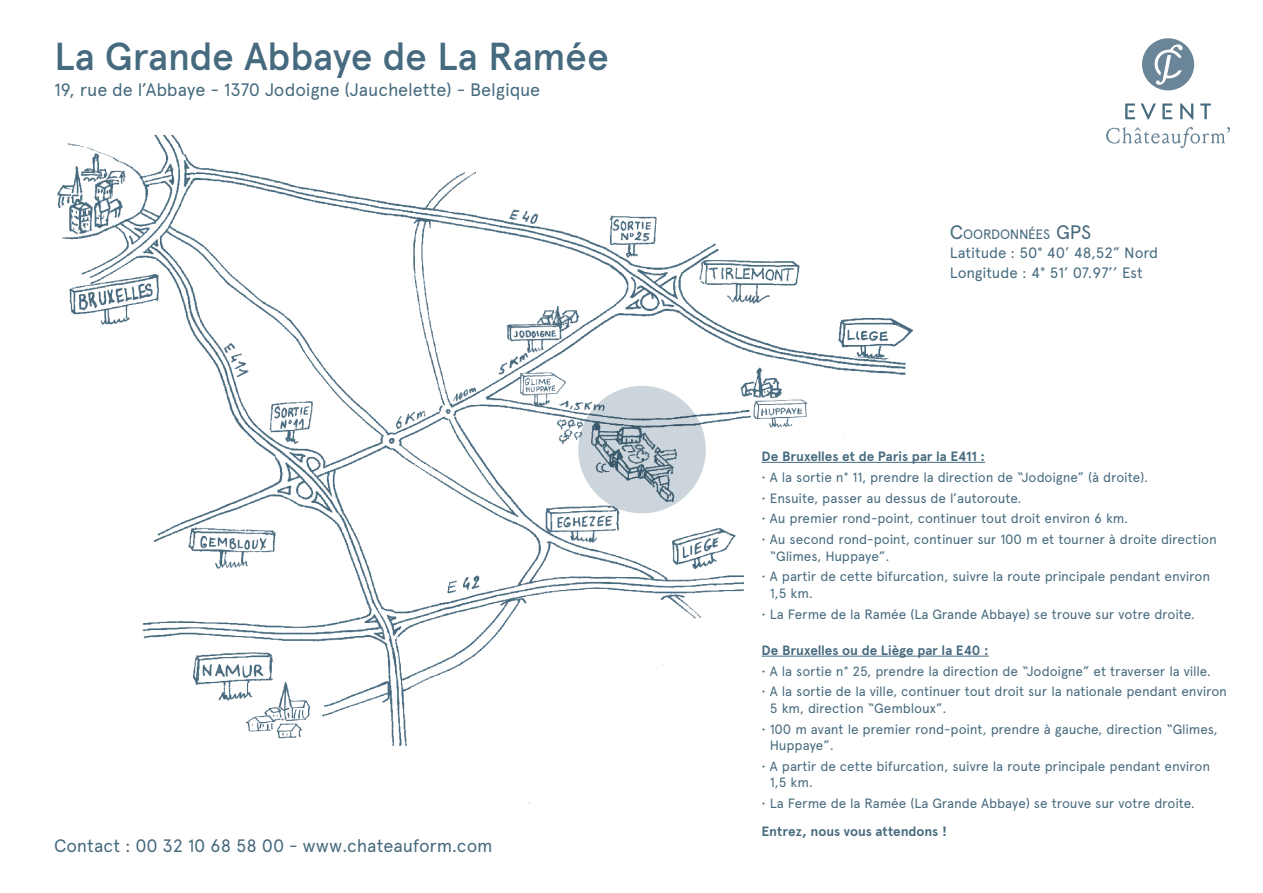
<style>
.page{position:relative;width:1263px;height:893px;background:#fff}
.page>*{position:absolute;margin:0;border:0;box-sizing:border-box;transform-origin:0 0}
.t1{font:500 39px "Apercu";letter-spacing:-.015em;color:#466a7e}
.t2{font:18px "Apercu";letter-spacing:-.005em;color:#466a7e}
.Satellite_coordonnée{font:15px "Apercu";letter-spacing:-.01em;color:#466a7e}
.Satellite-titre{font:13.65px "Apercu";letter-spacing:-.02em;color:#466a7e}
.Texte-acces{font:13.5px/16.5px "Apercu";letter-spacing:-.01em;color:#466a7e}
.Texte-acces-2{font:700 13.5px "Apercu";letter-spacing:-.005em;color:#466a7e}
.s1{font-size:19.5px}
</style>
<div class="page">
<img style="left:57px;top:135px;width:856px;height:685px">
<div style="left:744px;top:570px;width:19px;height:34px;background:#fff"></div>
<div style="left:760px;top:450px;width:474px;height:413px;background:#fff"></div>
<hr style="left:761px;top:462px;width:224px;height:1px;background:#466a7e">
<hr style="left:761px;top:656px;width:228px;height:1px;background:#466a7e">
<svg style="left:578px;top:386px;width:128px;height:127px;background:#b4c1c9"></svg>
<svg style="left:1106px;top:127px;width:124px;height:21px"></svg>
<svg style="left:1142px;top:38px;width:52px;height:52px"></svg>
<svg style="left:1141px;top:103px;width:15px;height:17px"></svg>
<svg style="left:1180px;top:103px;width:13px;height:17px"></svg>
<svg style="left:1200px;top:103px;width:11px;height:16px"></svg>
<svg style="left:1162px;top:103px;width:10px;height:16px"></svg>
<svg style="left:1125px;top:103px;width:10px;height:16px"></svg>
<p class="t1" style="left:54px;top:33px;width:557px">La Grande Abbaye de La Ramée</p>
<p class="t2" style="left:54px;top:79px;width:488px">19, rue de l’Abbaye - 1370 Jodoigne (Jauchelette) - Belgique</p>
<p class="t2" style="left:54px;top:835px;width:440px">Contact : 00 32 10 68 58 00 - www.chateauform.com</p>
<p class="Satellite-titre" style="left:950px;top:226px;width:141px"><span class="s1">C</span>OORDONNÉES <span class="s1">GPS</span></p>
<p class="Satellite_coordonnée" style="left:950px;top:244px;width:210px">Latitude : 50° 40’ 48,52” Nord</p>
<p class="Satellite_coordonnée" style="left:950px;top:263px;width:194px">Longitude : 4° 51’ 07.97’’ Est</p>
<p class="Texte-acces-2" style="left:761px;top:448px;width:225px">De Bruxelles et de Paris par la E411 :</p>
<p class="Texte-acces" style="left:761px;top:469px;width:388px">• A la sortie n° 11, prendre la direction de “Jodoigne” (à droite).</p>
<p class="Texte-acces" style="left:761px;top:489px;width:262px">• Ensuite, passer au dessus de l’autoroute.</p>
<p class="Texte-acces" style="left:761px;top:510px;width:368px">• Au premier rond-point, continuer tout droit environ 6 km.</p>
<p class="Texte-acces" style="left:770px;top:531px;width:448px;text-indent:-8px">• Au second rond-point, continuer sur 100 m et tourner à droite direction “Glimes, Huppaye”.</p>
<p class="Texte-acces" style="left:770px;top:568px;width:442px;text-indent:-8px">• A partir de cette bifurcation, suivre la route principale pendant environ<br>1,5 km.</p>
<p class="Texte-acces" style="left:761px;top:605px;width:435px">• La Ferme de la Ramée (La Grande Abbaye) se trouve sur votre droite.</p>
<p class="Texte-acces-2" style="left:761px;top:642px;width:229px">De Bruxelles ou de Liège par la E40 :</p>
<p class="Texte-acces" style="left:761px;top:662px;width:451px">• A la sortie n° 25, prendre la direction de “Jodoigne” et traverser la ville.</p>
<p class="Texte-acces" style="left:770px;top:683px;width:459px;text-indent:-8px">• A la sortie de la ville, continuer tout droit sur la nationale pendant environ<br>5 km, direction “Gembloux”.</p>
<p class="Texte-acces" style="left:770px;top:720px;width:449px;text-indent:-8px">• 100 m avant le premier rond-point, prendre à gauche, direction “Glimes,<br>Huppaye”.</p>
<p class="Texte-acces" style="left:770px;top:758px;width:442px;text-indent:-8px">• A partir de cette bifurcation, suivre la route principale pendant environ<br>1,5 km.</p>
<p class="Texte-acces" style="left:761px;top:795px;width:435px">• La Ferme de la Ramée (La Grande Abbaye) se trouve sur votre droite.</p>
<p class="Texte-acces-2" style="left:761px;top:823px;width:187px">Entrez, nous vous attendons !</p>
</div>
